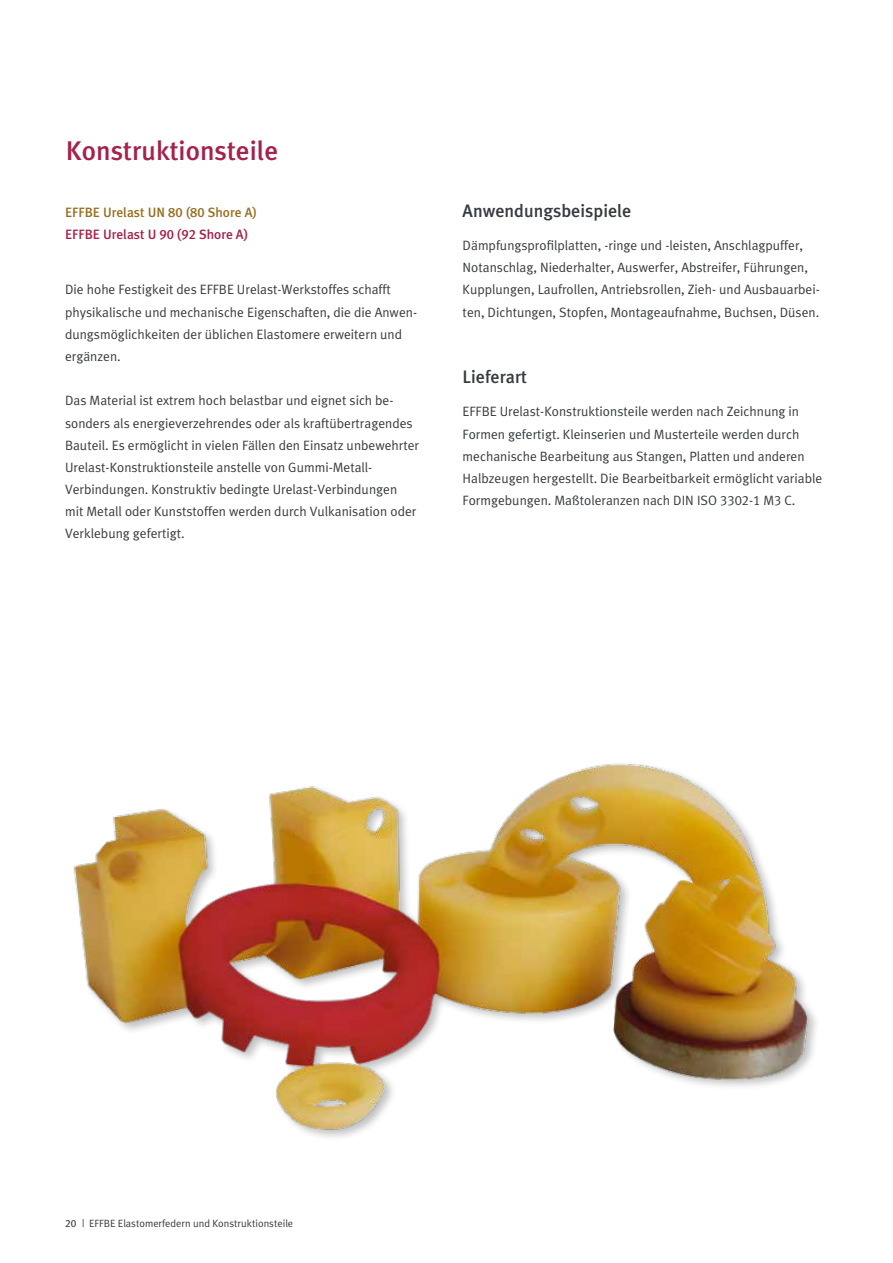
<style>
.page{position:relative;width:893px;height:1263px;background:#fff}
.page>*{position:absolute;margin:0;border:0;box-sizing:border-box;transform-origin:0 0}
.t1{font:500 27px "W Meta";color:#a4224b}
.t2{font:500 18px "W Meta";color:#373b3f}
.t3{font:13.5px/22.2px "W Meta";color:#373b3f}
.t4{font:500 13.5px "W Meta";color:#967022}
.t5{font:500 13.5px "W Meta";color:#a4224b}
.t6{font:10.5px "W Meta";color:#373b3f}
.s1{font-style:inherit}
</style>
<div class="page">
<img style="left:73px;top:763px;width:743px;height:375px">
<h1 class="t1" style="left:66px;top:135px;width:214px">Konstruktionsteile</h1>
<p class="t4" style="left:65px;top:204px;width:193px">EFFBE Urelast UN 80 (80 Shore A)</p>
<p class="t5" style="left:65px;top:226px;width:185px">EFFBE Urelast U 90 (92 Shore A)</p>
<p class="t3" style="left:65px;top:278px;width:354px">Die hohe Festigkeit des EFFBE Urelast-Werkstoffes schafft physikalische und mechanische Eigenschaften, die die Anwen&shy;dungsmöglichkeiten der üblichen Elastomere erweitern und ergänzen.</p>
<p class="t3" style="left:65px;top:389px;width:356px">Das Material ist extrem hoch belastbar und eignet sich be&shy;sonders als energieverzehrendes oder als kraftübertragendes Bauteil. Es ermöglicht in vielen Fällen den Einsatz unbewehrter Urelast-Konstruktionsteile anstelle von Gummi-Metall-Verbindungen. Konstruktiv bedingte Urelast-Verbindungen<br>mit Metall oder Kunststoffen werden durch Vulkanisation oder Verklebung gefertigt.</p>
<h2 class="t2" style="left:463px;top:200px;width:170px">Anwendungsbeispiele</h2>
<p class="t3" style="left:463px;top:234px;width:359px">Dämpfungsprofilplatten, -ringe und -leisten, Anschlagpuffer, Notanschlag, Niederhalter, Auswerfer, Abstreifer, Führungen, Kupplungen, Laufrollen, Antriebsrollen, Zieh- und Ausbauarbei&shy;ten, Dichtungen, Stopfen, Montageaufnahme, Buchsen, Düsen.</p>
<h2 class="t2" style="left:463px;top:366px;width:66px">Lieferart</h2>
<p class="t3" style="left:463px;top:400px;width:361px">EFFBE Urelast-Konstruktionsteile werden nach Zeichnung in Formen gefertigt. Kleinserien und Musterteile werden durch mechanische Bearbeitung aus Stangen, Platten und anderen Halbzeugen hergestellt. Die Bearbeitbarkeit ermöglicht variable Formgebungen. Maßtoleranzen nach DIN ISO 3302-1 M3 C.</p>
<p class="t6" style="left:65px;top:1217px;width:230px"><span class="s1">20</span> | EFFBE Elastomerfedern und Konstruktionsteile</p>
</div>
